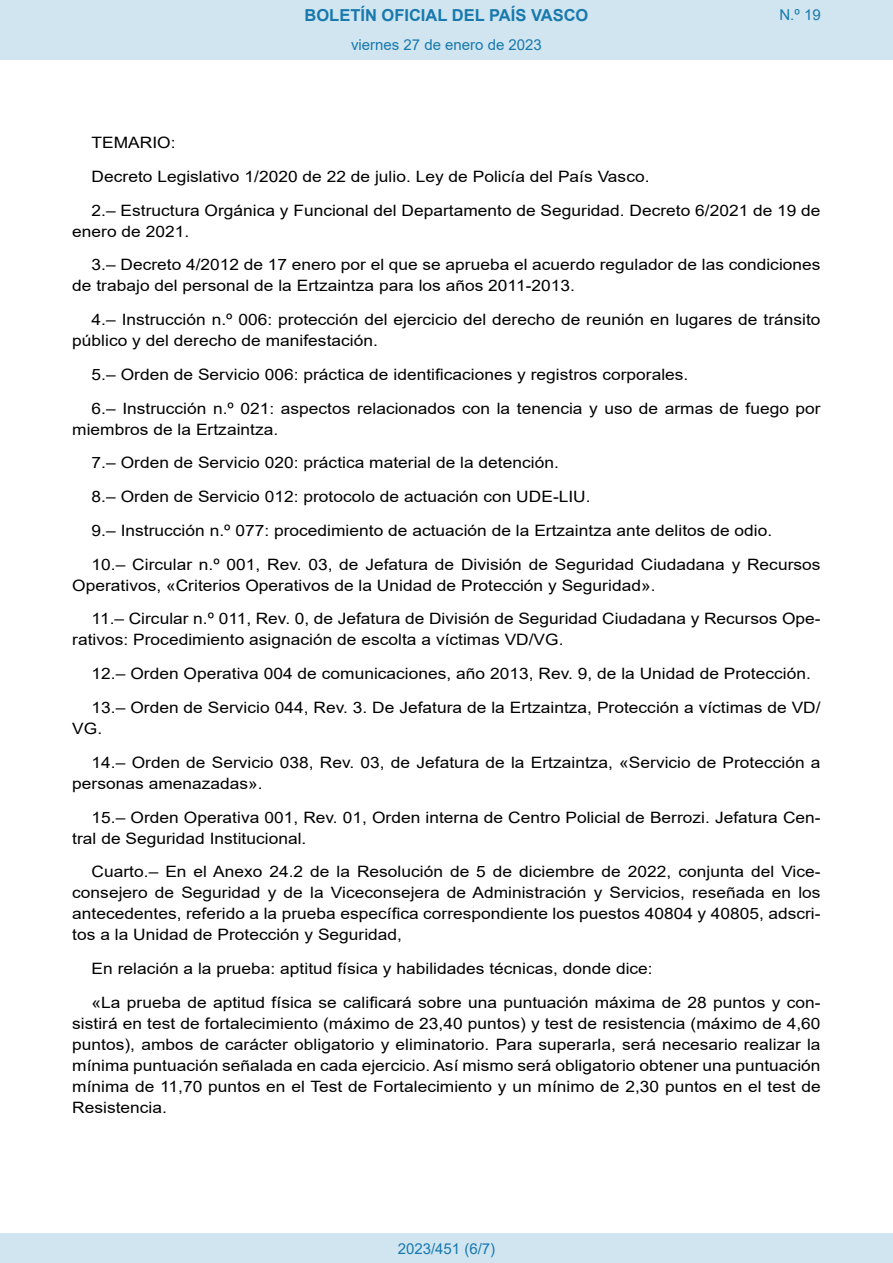
<style>
.page{position:relative;width:893px;height:1263px;background:#fff}
.page>*{position:absolute;margin:0;border:0;box-sizing:border-box;transform-origin:0 0}
.t1{font:700 16.5px "Arial";color:#1879ad}
.BOPVDetalle{font:15.6px/21px "Arial";color:#000;scale:1.11 1}
.Paginacion_Centro{font:15px "Arial";color:#1879ad}
</style>
<div class="page">
<div style="left:0;top:0;width:893px;height:60px;background:#d0e5f0"></div>
<div style="left:0;top:1233px;width:893px;height:30px;background:#d0e5f0"></div>
<p class="t1" style="left:305px;top:3px;width:285px">BOLETÍN OFICIAL DEL PAÍS VASCO</p>
<p class="Paginacion_Centro" style="left:351px;top:35px;width:192px">viernes 27 de enero de 2023</p>
<p class="Paginacion_Centro" style="left:779px;top:5px;width:43px">N.º 19</p>
<p class="BOPVDetalle" style="left:92px;top:132px;width:77px">TEMARIO:</p>
<p class="BOPVDetalle" style="left:92px;top:166px;width:504px">Decreto Legislativo 1/2020 de 22 de julio. Ley de Policía del País Vasco.</p>
<p class="BOPVDetalle" style="left:72px;top:200px;width:676px;text-indent:19px">2.– Estructura Orgánica y Funcional del Departamento de Seguridad. Decreto 6/2021 de 19 de enero de 2021.</p>
<p class="BOPVDetalle" style="left:72px;top:254px;width:676px;text-indent:19px">3.– Decreto 4/2012 de 17 enero por el que se aprueba el acuerdo regulador de las condiciones de trabajo del personal de la Ertzaintza para los años 2011-2013.</p>
<p class="BOPVDetalle" style="left:72px;top:309px;width:676px;text-indent:19px">4.– Instrucción n.º 006: protección del ejercicio del derecho de reunión en lugares de tránsito público y del derecho de manifestación.</p>
<p class="BOPVDetalle" style="left:92px;top:364px;width:539px">5.– Orden de Servicio 006: práctica de identificaciones y registros corporales.</p>
<p class="BOPVDetalle" style="left:72px;top:398px;width:676px;text-indent:19px">6.– Instrucción n.º 021: aspectos relacionados con la tenencia y uso de armas de fuego por miembros de la Ertzaintza.</p>
<p class="BOPVDetalle" style="left:92px;top:452px;width:422px">7.– Orden de Servicio 020: práctica material de la detención.</p>
<p class="BOPVDetalle" style="left:92px;top:486px;width:451px">8.– Orden de Servicio 012: protocolo de actuación con UDE-LIU.</p>
<p class="BOPVDetalle" style="left:92px;top:520px;width:615px">9.– Instrucción n.º 077: procedimiento de actuación de la Ertzaintza ante delitos de odio.</p>
<p class="BOPVDetalle" style="left:72px;top:554px;width:676px;text-indent:19px">10.– Circular n.º 001, Rev. 03, de Jefatura de División de Seguridad Ciudadana y Recursos<br>Operativos, «Criterios Operativos de la Unidad de Protección y Seguridad».</p>
<p class="BOPVDetalle" style="left:72px;top:608px;width:676px;text-indent:19px">11.– Circular n.º 011, Rev. 0, de Jefatura de División de Seguridad Ciudadana y Recursos Ope&shy;rativos: Procedimiento asignación de escolta a víctimas VD/VG.</p>
<p class="BOPVDetalle" style="left:92px;top:663px;width:649px">12.– Orden Operativa 004 de comunicaciones, año 2013, Rev. 9, de la Unidad de Protección.</p>
<p class="BOPVDetalle" style="left:72px;top:697px;width:676px;text-indent:19px">13.– Orden de Servicio 044, Rev. 3. De Jefatura de la Ertzaintza, Protección a víctimas de VD/<br>VG.</p>
<p class="BOPVDetalle" style="left:72px;top:752px;width:676px;text-indent:19px">14.– Orden de Servicio 038, Rev. 03, de Jefatura de la Ertzaintza, «Servicio de Protección a personas amenazadas».</p>
<p class="BOPVDetalle" style="left:72px;top:806px;width:676px;text-indent:19px">15.– Orden Operativa 001, Rev. 01, Orden interna de Centro Policial de Berrozi. Jefatura Cen&shy;tral de Seguridad Institucional.</p>
<p class="BOPVDetalle" style="left:72px;top:861px;width:676px;text-align:justify;text-indent:19px">Cuarto.– En el Anexo 24.2 de la Resolución de 5 de diciembre de 2022, conjunta del Vice&shy;consejero de Seguridad y de la Viceconsejera de Administración y Servicios, reseñada en los antecedentes, referido a la prueba específica correspondiente los puestos 40804 y 40805, adscri&shy;tos a la Unidad de Protección y Seguridad,</p>
<p class="BOPVDetalle" style="left:92px;top:958px;width:507px">En relación a la prueba: aptitud física y habilidades técnicas, donde dice:</p>
<p class="BOPVDetalle" style="left:72px;top:992px;width:676px;text-align:justify;text-indent:19px">«La prueba de aptitud física se calificará sobre una puntuación máxima de 28 puntos y con&shy;sistirá en test de fortalecimiento (máximo de 23,40 puntos) y test de resistencia (máximo de 4,60 puntos), ambos de carácter obligatorio y eliminatorio. Para superarla, será necesario realizar la mínima puntuación señalada en cada ejercicio. Así mismo será obligatorio obtener una puntuación mínima de 11,70 puntos en el Test de Fortalecimiento y un mínimo de 2,30 puntos en el test de Resistencia.</p>
<p class="Paginacion_Centro" style="left:398px;top:1238px;width:99px">2023/451 (6/7)</p>
</div>
